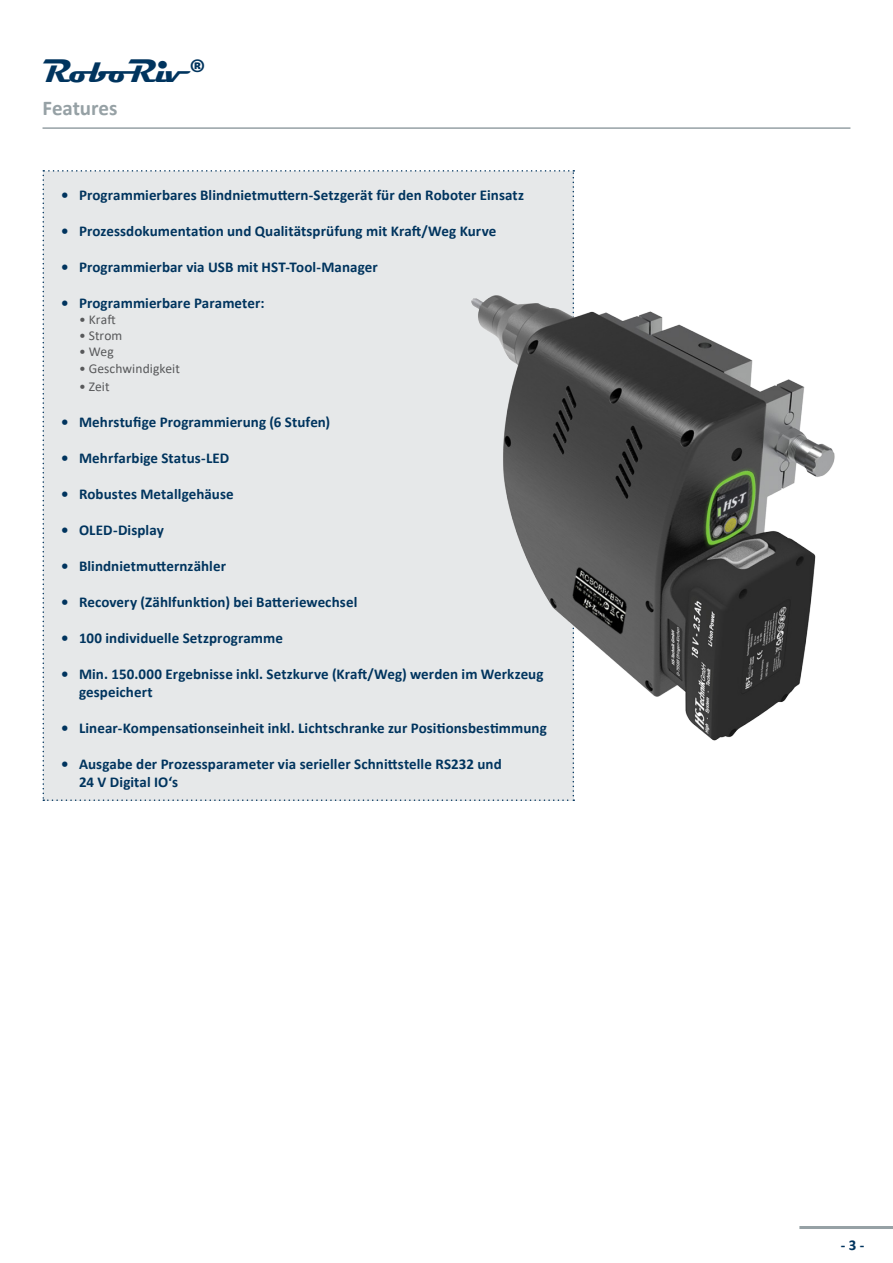
<style>
.page{position:relative;width:893px;height:1263px;background:#fff}
.page>*{position:absolute;margin:0;border:0;box-sizing:border-box;transform-origin:0 0}
.t1{font:700 33px "Magneto";letter-spacing:-.02em;color:#00345e}
.t2{font:700 21px "Calibri";letter-spacing:-.005em;color:#96a1a5}
.Titeltext{font:700 15px/18px "Calibri";letter-spacing:.005em;color:#00345e}
.Titeltext-2{font:13.5px "Calibri";letter-spacing:.005em;color:#57585a}
.s1{font-family:"Calibri"}
</style>
<div class="page">
<hr style="left:799px;top:1226px;width:94px;height:3px;background:#96a1a5">
<hr style="left:43px;top:127px;width:807px;height:2px;background:#96a1a5">
<div style="left:43px;top:170px;width:531px;height:631px;background:#e6e8e9"></div>
<img style="left:453px;top:272px;width:382px;height:484px">
<p class="t1" style="left:43px;top:52px;width:165px">RoboRiv <span class="s1">®</span></p>
<p class="t2" style="left:43px;top:93px;width:76px">Features</p>
<p class="Titeltext" style="left:61px;top:186px;width:464px">• Programmierbares Blindnietmuttern-Setzgerät für den Roboter Einsatz</p>
<p class="Titeltext" style="left:61px;top:222px;width:437px">• Prozessdokumentation und Qualitätsprüfung mit Kraft/Weg Kurve</p>
<p class="Titeltext" style="left:61px;top:258px;width:318px">• Programmierbar via USB mit HST-Tool-Manager</p>
<p class="Titeltext" style="left:61px;top:294px;width:205px">• Programmierbare Parameter:</p>
<p class="Titeltext-2" style="left:79px;top:310px;width:38px">• Kraft</p>
<p class="Titeltext-2" style="left:79px;top:326px;width:45px">• Strom</p>
<p class="Titeltext-2" style="left:79px;top:343px;width:36px">• Weg</p>
<p class="Titeltext-2" style="left:79px;top:359px;width:103px">• Geschwindigkeit</p>
<p class="Titeltext-2" style="left:79px;top:377px;width:32px">• Zeit</p>
<p class="Titeltext" style="left:61px;top:412px;width:271px">• Mehrstufige Programmierung (6 Stufen)</p>
<p class="Titeltext" style="left:61px;top:448px;width:170px">• Mehrfarbige Status-LED</p>
<p class="Titeltext" style="left:61px;top:484px;width:174px">• Robustes Metallgehäuse</p>
<p class="Titeltext" style="left:61px;top:520px;width:104px">• OLED-Display</p>
<p class="Titeltext" style="left:61px;top:556px;width:166px">• Blindnietmutternzähler</p>
<p class="Titeltext" style="left:61px;top:592px;width:298px">• Recovery (Zählfunktion) bei Batteriewechsel</p>
<p class="Titeltext" style="left:61px;top:628px;width:223px">• 100 individuelle Setzprogramme</p>
<p class="Titeltext" style="left:79px;top:664px;width:466px;text-indent:-18px">• Min. 150.000 Ergebnisse inkl. Setzkurve (Kraft/Weg) werden im Werkzeug gespeichert</p>
<p class="Titeltext" style="left:61px;top:718px;width:487px">• Linear-Kompensationseinheit inkl. Lichtschranke zur Positionsbestimmung</p>
<p class="Titeltext" style="left:79px;top:754px;width:424px;text-indent:-18px">• Ausgabe der Prozessparameter via serieller Schnittstelle RS232 und<br>24 V Digital IO‘s</p>
<p class="Titeltext" style="left:841px;top:1236px;width:25px">- 3 -</p>
</div>
